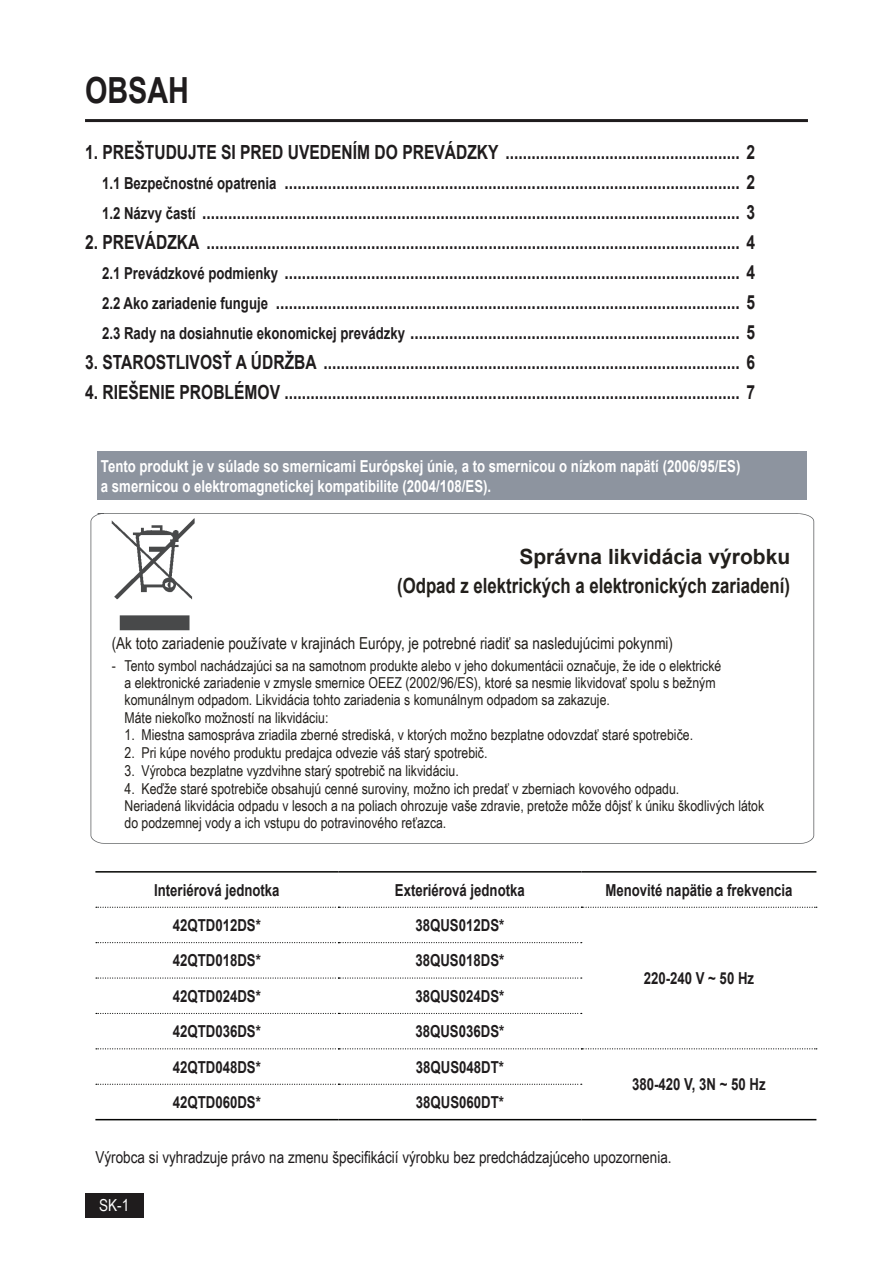
<style>
.page{position:relative;width:893px;height:1263px;background:#fff}
.page>*{position:absolute;margin:0;border:0;box-sizing:border-box;transform-origin:0 0}
.t1{font:700 36px "Arial";color:#1f1c1d;scale:.8 1}
.t2{font:700 21px/28.5px "Arial";color:#221f1b;text-align:right}
.t3{font:700 19.5px/30px "Arial";color:#1f1c1d;text-align:justify;scale:.8 1}
.t4{font:700 16.5px "Arial";color:#1f1c1d;scale:.8 1}
.t5{font:700 16.5px/19.8px "Arial";color:#fff;scale:.8 1}
.t6{font:16.5px "Arial Narrow";color:#221f1b}
.t7{font:16.5px "Arial Narrow";color:#1f1c1d}
.t8{font:16.5px "Arial Narrow";color:#fff}
.t9{font:15px/17.4px "Arial Narrow";color:#221f1b}
.s1{font-size:16.5px}
</style>
<div class="page">
<hr style="left:85px;top:119px;width:723px;height:3px;background:#1f1c1d">
<svg style="left:91px;top:513px;width:723px;height:331px"></svg>
<div style="left:85px;top:1193px;width:58px;height:24px;background:#1f1c1d"></div>
<div style="left:97px;top:452px;width:709px;height:48px;background:#8d949f"></div>
<img style="left:112px;top:519px;width:82px;height:112px">
<hr style="left:581px;top:1119px;width:235px;height:1px;background:#040503">
<svg style="left:96px;top:907px;width:721px;height:1px"></svg>
<svg style="left:96px;top:942px;width:486px;height:1px"></svg>
<svg style="left:96px;top:977px;width:486px;height:1px"></svg>
<svg style="left:96px;top:1013px;width:486px;height:1px"></svg>
<svg style="left:96px;top:1048px;width:721px;height:1px"></svg>
<svg style="left:96px;top:1084px;width:486px;height:1px"></svg>
<hr style="left:95px;top:871px;width:243px;height:1px;background:#040503">
<hr style="left:338px;top:871px;width:243px;height:1px;background:#040503">
<hr style="left:581px;top:871px;width:235px;height:1px;background:#040503">
<hr style="left:95px;top:1119px;width:243px;height:1px;background:#040503">
<hr style="left:338px;top:1119px;width:243px;height:1px;background:#040503">
<h1 class="t1" style="left:85px;top:66px;width:131px">OBSAH</h1>
<p class="t3" style="left:102px;top:137px;width:818px;text-indent:-17px">1. PREŠTUDUJTE SI PRED UVEDENÍM DO PREVÁDZKY ...................................................... 2<br><span class="s1">1.1 Bezpečnostné opatrenia</span> ......................................................................................................... 2<br><span class="s1">1.2 Názvy častí</span> ............................................................................................................................ 3</p>
<p class="t3" style="left:102px;top:227px;width:818px;text-indent:-17px">2. PREVÁDZKA ........................................................................................................................... 4<br><span class="s1">2.1 Prevádzkové podmienky</span> ......................................................................................................... 4<br><span class="s1">2.2 Ako zariadenie funguje</span> ........................................................................................................... 5<br><span class="s1">2.3 Rady na dosiahnutie ekonomickej prevádzky</span> ............................................................................ 5</p>
<p class="t3" style="left:85px;top:347px;width:839px">3. STAROSTLIVOSŤ A ÚDRŽBA ................................................................................................ 6</p>
<p class="t3" style="left:85px;top:377px;width:839px">4. RIEŠENIE PROBLÉMOV ......................................................................................................... 7</p>
<p class="t5" style="left:101px;top:457px;width:801px">Tento produkt je v súlade so smernicami Európskej únie, a to smernicou o nízkom napätí (2006/95/ES) a smernicou o elektromagnetickej kompatibilite (2004/108/ES).</p>
<p class="t2" style="left:397px;top:543px;width:395px">Správna likvidácia výrobku<br>(Odpad z elektrických a elektronických zariadení)</p>
<p class="t6" style="left:112px;top:631px;width:563px">(Ak toto zariadenie používate v krajinách Európy, je potrebné riadiť sa nasledujúcimi pokynmi)</p>
<p class="t9" style="left:125px;top:656px;width:598px;text-indent:-13px">- Tento symbol nachádzajúci sa na samotnom produkte alebo v jeho dokumentácii označuje, že ide o elektrické a elektronické zariadenie v zmysle smernice OEEZ (2002/96/ES), ktoré sa nesmie likvidovať spolu s bežným komunálnym odpadom. Likvidácia tohto zariadenia s komunálnym odpadom sa zakazuje.<br>Máte niekoľko možností na likvidáciu:</p>
<p class="t9" style="left:125px;top:725px;width:570px">1. Miestna samospráva zriadila zberné strediská, v ktorých možno bezplatne odovzdať staré spotrebiče.</p>
<p class="t9" style="left:125px;top:743px;width:364px">2. Pri kúpe nového produktu predajca odvezie váš starý spotrebič.</p>
<p class="t9" style="left:125px;top:761px;width:336px">3. Výrobca bezplatne vyzdvihne starý spotrebič na likvidáciu.</p>
<p class="t9" style="left:125px;top:779px;width:641px">4. Keďže staré spotrebiče obsahujú cenné suroviny, možno ich predať v zberniach kovového odpadu.<br>Neriadená likvidácia odpadu v lesoch a na poliach ohrozuje vaše zdravie, pretože môže dôjsť k úniku škodlivých látok do podzemnej vody a ich vstupu do potravinového reťazca.</p>
<p class="t4" style="left:154px;top:879px;width:158px">Interiérová jednotka</p>
<p class="t4" style="left:395px;top:879px;width:164px">Exteriérová jednotka</p>
<p class="t4" style="left:605px;top:879px;width:235px">Menovité napätie a frekvencia</p>
<p class="t4" style="left:173px;top:914px;width:112px">42QTD012DS*</p>
<p class="t4" style="left:415px;top:914px;width:112px">38QUS012DS*</p>
<p class="t4" style="left:644px;top:967px;width:140px">220-240 V ~ 50 Hz</p>
<p class="t4" style="left:173px;top:949px;width:112px">42QTD018DS*</p>
<p class="t4" style="left:415px;top:949px;width:112px">38QUS018DS*</p>
<p class="t4" style="left:173px;top:985px;width:112px">42QTD024DS*</p>
<p class="t4" style="left:415px;top:985px;width:112px">38QUS024DS*</p>
<p class="t4" style="left:173px;top:1020px;width:112px">42QTD036DS*</p>
<p class="t4" style="left:415px;top:1020px;width:112px">38QUS036DS*</p>
<p class="t4" style="left:173px;top:1056px;width:112px">42QTD048DS*</p>
<p class="t4" style="left:416px;top:1056px;width:112px">38QUS048DT*</p>
<p class="t4" style="left:173px;top:1091px;width:112px">42QTD060DS*</p>
<p class="t4" style="left:416px;top:1091px;width:112px">38QUS060DT*</p>
<p class="t4" style="left:632px;top:1073px;width:168px">380-420 V, 3N ~ 50 Hz</p>
<p class="t7" style="left:96px;top:1145px;width:578px">Výrobca si vyhradzuje právo na zmenu špecifikácií výrobku bez predchádzajúceho upozornenia.</p>
<p class="t8" style="left:99px;top:1193px;width:32px">SK-1</p>
</div>
